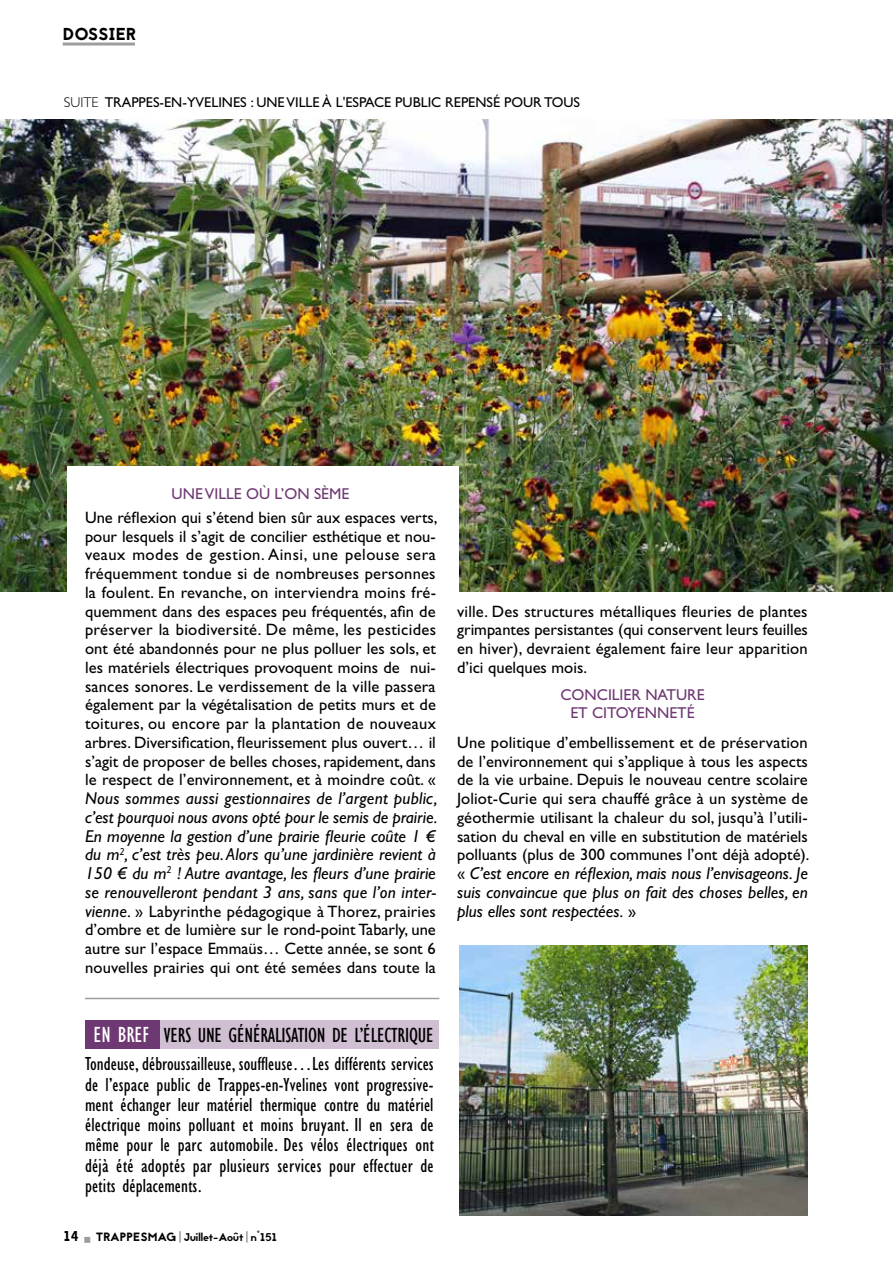
<style>
.page{position:relative;width:893px;height:1263px;background:#fff}
.page>*{position:absolute;margin:0;border:0;box-sizing:border-box;transform-origin:0 0}
.t1{font:condensed 21px "Gill Sans";letter-spacing:-.01em;color:#000}
.t2{font:condensed 19.5px/20.2px "Gill Sans Std";letter-spacing:.015em;color:#000;text-align:justify}
.t3{font:italic 17.25px/18.8px "Gill Sans Std";letter-spacing:.005em;color:#000;text-align:justify}
.t4{font:17.25px "Jaapokki";color:#000}
.t5{font:16.5px/18.8px "Gill Sans Std";letter-spacing:.01em;color:#000;text-align:justify}
.t6{font:15.75px/18px "Gill Sans Std";color:#6e3872;text-align:center}
.t7{font:14.25px "Gill Sans Std";color:#000}
.t8{font:11.25px "Jaapokki";color:#000}
.s1{font-weight:300}
.s2{font-style:italic;font-size:17.25px}
.s3{font-size:22.5px;color:#fff}
.s4{font-size:14.25px}
.s5{font-size:12px}
.s6{font-style:normal;font-size:16.5px}
</style>
<div class="page">
<svg style="left:179px;top:1231px;width:2px;height:11px"></svg>
<svg style="left:246px;top:1231px;width:2px;height:11px"></svg>
<hr style="left:63px;top:43px;width:72px;height:3px;background:#9d9d9c">
<img style="left:0;top:119px;width:893px;height:472px">
<div style="left:68px;top:466px;width:391px;height:621px;background:#fff"></div>
<img style="left:459px;top:945px;width:349px;height:270px">
<div style="left:154px;top:1020px;width:285px;height:29px;background:#d0bfd2"></div>
<div style="left:85px;top:1020px;width:75px;height:29px;background:#6e3872"></div>
<hr style="left:85px;top:998px;width:354px;height:1px;background:#9d9d9c">
<p class="t4" style="left:63px;top:22px;width:75px">DOSSIER</p>
<p class="t7" style="left:64px;top:94px;width:518px"><span class="s1">SUITE</span> TRAPPES-EN-YVELINES : UNE VILLE À L'ESPACE PUBLIC REPENSÉ POUR TOUS</p>
<p class="t6" style="left:172px;top:485px;width:179px">UNE VILLE OÙ L’ON SÈME</p>
<p class="t5" style="left:85px;top:508px;width:354px">Une réflexion qui s’étend bien sûr aux espaces verts, pour lesquels il s’agit de concilier esthétique et nou&shy;veaux modes de gestion. Ainsi, une pelouse sera fréquemment tondue si de nombreuses personnes la foulent. En revanche, on interviendra moins fré&shy;quemment dans des espaces peu fréquentés, afin de préserver la biodiversité. De même, les pesticides ont été abandonnés pour ne plus polluer les sols, et les matériels électriques provoquent moins de nui&shy;sances sonores. Le verdissement de la ville passera également par la végétalisation de petits murs et de toitures, ou encore par la plantation de nouveaux arbres. Diversification, fleurissement plus ouvert… il s’agit de proposer de belles choses, rapidement, dans le respect de l’environnement, et à moindre coût. «</p>
<p class="t3" style="left:85px;top:789px;width:354px">Nous sommes aussi gestionnaires de l’argent public, c’est pourquoi nous avons opté pour le semis de prairie.<br>En moyenne la gestion d’une prairie fleurie coûte 1 € du m<sup>2</sup>, c’est très peu. Alors qu’une jardinière revient à 150 € du m<sup>2</sup> ! Autre avantage, les fleurs d’une prairie se renouvelleront pendant 3 ans, sans que l’on inter-</p>
<p class="t5" style="left:85px;top:902px;width:352px"><span class="s2">vienne.</span> » Labyrinthe pédagogique à Thorez, prairies d’ombre et de lumière sur le rond-point Tabarly, une autre sur l’espace Emmaüs… Cette année, se sont 6 nouvelles prairies qui ont été semées dans toute la</p>
<p class="t1" style="left:94px;top:1022px;width:342px"><span class="s3">EN BREF</span> VERS UNE GÉNÉRALISATION DE L’ÉLECTRIQUE</p>
<p class="t2" style="left:85px;top:1054px;width:350px">Tondeuse, débroussailleuse, souffleuse…Les différents services de l’espace public de Trappes-en-Yvelines vont progressive&shy;ment échanger leur matériel thermique contre du matériel électrique moins polluant et moins bruyant. Il en sera de même pour le parc automobile. Des vélos électriques ont déjà été adoptés par plusieurs services pour effectuer de petits déplacements.</p>
<p class="t8" style="left:64px;top:1229px;width:215px"><span class="s4">14</span> <span class="s5">TRAPPESMAG</span> Juillet-Août n°151</p>
<p class="t5" style="left:457px;top:602px;width:352px">ville. Des structures métalliques fleuries de plantes grimpantes persistantes (qui conservent leurs feuilles en hiver), devraient également faire leur apparition d’ici quelques mois.</p>
<p class="t6" style="left:560px;top:686px;width:146px">CONCILIER NATURE<br>ET CITOYENNETÉ</p>
<p class="t5" style="left:457px;top:733px;width:354px">Une politique d’embellissement et de préservation de l’environnement qui s’applique à tous les aspects de la vie urbaine. Depuis le nouveau centre scolaire Joliot-Curie qui sera chauffé grâce à un système de géothermie utilisant la chaleur du sol, jusqu’à l’utili&shy;sation du cheval en ville en substitution de matériels polluants (plus de 300 communes l’ont déjà adopté).</p>
<p class="t3" style="left:457px;top:864px;width:352px"><span class="s6">«</span> C’est encore en réflexion, mais nous l’envisageons. Je suis convaincue que plus on fait des choses belles, en plus elles sont respectées. <span class="s6">»</span></p>
</div>
